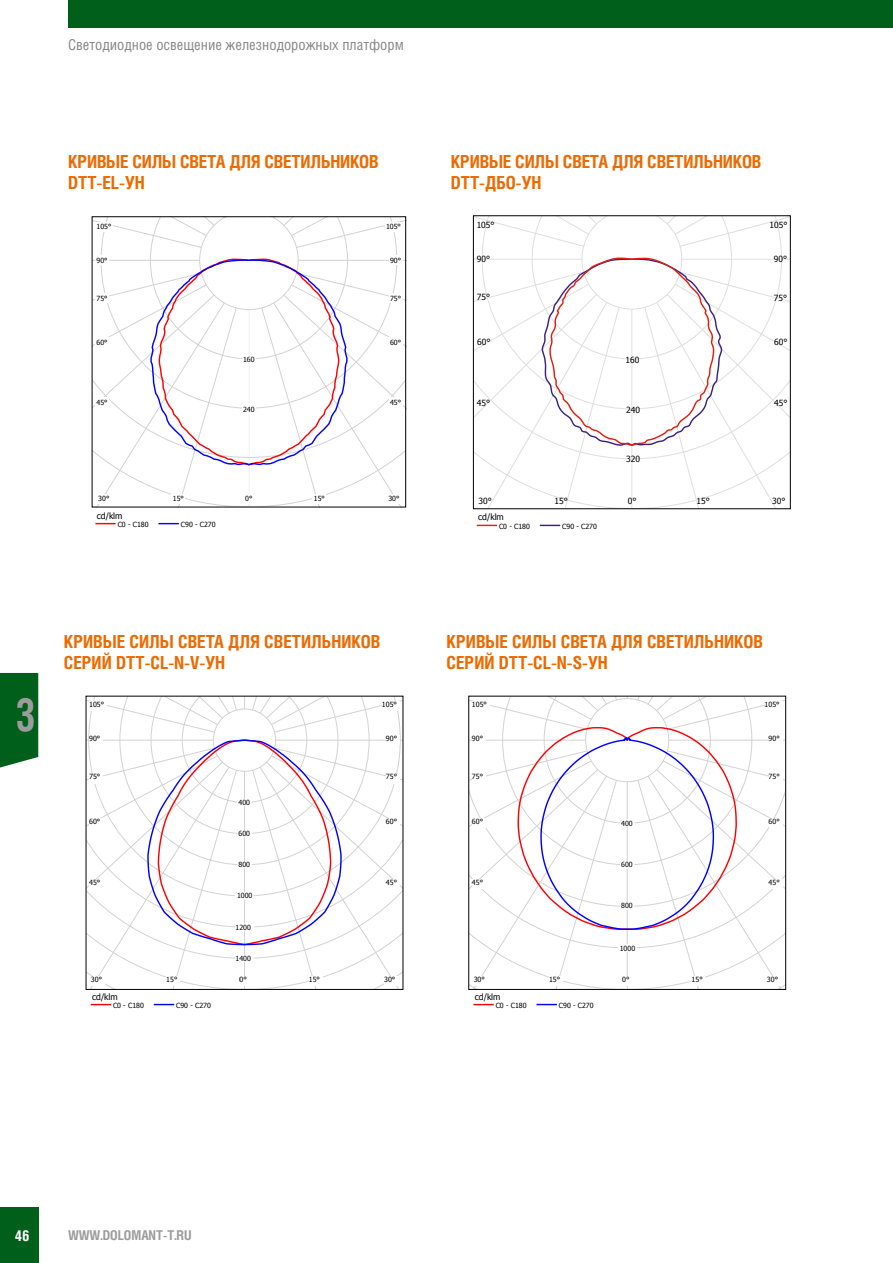
<style>
.page{position:relative;width:893px;height:1263px;background:#fff}
.page>*{position:absolute;margin:0;border:0;box-sizing:border-box;transform-origin:0 0}
.t1{font:700 45.9px "Helios Cond C";color:#9c9c9d;scale:.91 1}
.t2{font:700 18px/21.6px "Helios Cond C";color:#ed6a00}
.t3{font:15px "Helios Cond C";color:#868786}
.t4{font:700 15px "Helios Cond C";color:#fff}
.t5{font:700 13.5px "Helios Cond C";color:#9c9c9d}
.t6{font:8.7px "Tahoma";color:#000}
.t7{font:8.55px "Tahoma";color:#000}
.t8{font:7.2px "Tahoma";color:#000}
.t9{font:7.05px "Tahoma";color:#000}
</style>
<div class="page">
<div style="left:0;top:1208px;width:38px;height:55px;background:#005f1a"></div>
<div style="left:68px;top:0;width:825px;height:28px;background:#005f1a"></div>
<div style="left:0;top:673px;width:38px;height:95px;background:#005f1a"></div>
<svg style="left:94px;top:218px;width:310px;height:287px"></svg>
<svg style="left:95px;top:523px;width:21px;height:1px"></svg>
<svg style="left:158px;top:523px;width:21px;height:1px"></svg>
<div style="left:313px;top:494px;width:13px;height:10px;background:#fff"></div>
<div style="left:387px;top:494px;width:14px;height:10px;background:#fff"></div>
<div style="left:389px;top:398px;width:13px;height:9px;background:#fff"></div>
<div style="left:389px;top:338px;width:13px;height:9px;background:#fff"></div>
<div style="left:389px;top:294px;width:13px;height:9px;background:#fff"></div>
<div style="left:389px;top:256px;width:13px;height:9px;background:#fff"></div>
<div style="left:385px;top:222px;width:17px;height:9px;background:#fff"></div>
<div style="left:95px;top:222px;width:18px;height:9px;background:#fff"></div>
<div style="left:95px;top:256px;width:14px;height:9px;background:#fff"></div>
<div style="left:95px;top:294px;width:14px;height:9px;background:#fff"></div>
<div style="left:95px;top:338px;width:14px;height:9px;background:#fff"></div>
<div style="left:95px;top:398px;width:14px;height:9px;background:#fff"></div>
<div style="left:97px;top:494px;width:14px;height:10px;background:#fff"></div>
<div style="left:172px;top:494px;width:13px;height:10px;background:#fff"></div>
<div style="left:244px;top:494px;width:10px;height:10px;background:#fff"></div>
<svg style="left:472px;top:215px;width:319px;height:312px"></svg>
<div style="left:473px;top:215px;width:318px;height:294px;border:1px solid #000"></div>
<svg style="left:91px;top:1004px;width:20px;height:1px"></svg>
<svg style="left:154px;top:1004px;width:20px;height:1px"></svg>
<svg style="left:88px;top:698px;width:313px;height:290px"></svg>
<div style="left:309px;top:977px;width:14px;height:9px;background:#fff"></div>
<div style="left:384px;top:977px;width:14px;height:9px;background:#fff"></div>
<div style="left:386px;top:879px;width:14px;height:10px;background:#fff"></div>
<div style="left:386px;top:818px;width:14px;height:10px;background:#fff"></div>
<div style="left:386px;top:774px;width:14px;height:9px;background:#fff"></div>
<div style="left:386px;top:735px;width:14px;height:10px;background:#fff"></div>
<div style="left:382px;top:702px;width:18px;height:9px;background:#fff"></div>
<div style="left:89px;top:702px;width:18px;height:9px;background:#fff"></div>
<div style="left:89px;top:735px;width:14px;height:10px;background:#fff"></div>
<div style="left:89px;top:774px;width:14px;height:9px;background:#fff"></div>
<div style="left:89px;top:818px;width:14px;height:10px;background:#fff"></div>
<div style="left:89px;top:879px;width:14px;height:10px;background:#fff"></div>
<div style="left:91px;top:977px;width:14px;height:9px;background:#fff"></div>
<div style="left:166px;top:977px;width:14px;height:9px;background:#fff"></div>
<div style="left:240px;top:977px;width:9px;height:9px;background:#fff"></div>
<svg style="left:473px;top:1004px;width:21px;height:1px"></svg>
<svg style="left:536px;top:1004px;width:21px;height:1px"></svg>
<svg style="left:470px;top:698px;width:314px;height:290px"></svg>
<div style="left:691px;top:977px;width:14px;height:9px;background:#fff"></div>
<div style="left:767px;top:977px;width:14px;height:9px;background:#fff"></div>
<div style="left:769px;top:879px;width:13px;height:10px;background:#fff"></div>
<div style="left:769px;top:818px;width:13px;height:10px;background:#fff"></div>
<div style="left:769px;top:774px;width:13px;height:9px;background:#fff"></div>
<div style="left:769px;top:735px;width:13px;height:10px;background:#fff"></div>
<div style="left:765px;top:702px;width:17px;height:9px;background:#fff"></div>
<div style="left:472px;top:702px;width:18px;height:9px;background:#fff"></div>
<div style="left:472px;top:735px;width:14px;height:10px;background:#fff"></div>
<div style="left:472px;top:774px;width:14px;height:9px;background:#fff"></div>
<div style="left:472px;top:818px;width:14px;height:10px;background:#fff"></div>
<div style="left:472px;top:879px;width:14px;height:10px;background:#fff"></div>
<div style="left:474px;top:977px;width:13px;height:9px;background:#fff"></div>
<div style="left:549px;top:977px;width:14px;height:9px;background:#fff"></div>
<div style="left:622px;top:977px;width:10px;height:9px;background:#fff"></div>
<div style="left:468px;top:696px;width:318px;height:294px;border:1px solid #000"></div>
<p class="t3" style="left:68px;top:36px;width:337px">Светодиодное освещение железнодорожных платформ</p>
<p class="t2" style="left:68px;top:150px;width:312px">КРИВЫЕ СИЛЫ СВЕТА ДЛЯ СВЕТИЛЬНИКОВ</p>
<p class="t2" style="left:451px;top:150px;width:312px">КРИВЫЕ СИЛЫ СВЕТА ДЛЯ СВЕТИЛЬНИКОВ</p>
<p class="t2" style="left:68px;top:172px;width:78px">DTT-EL-УН</p>
<p class="t2" style="left:451px;top:172px;width:92px">DTT-ДБО-УН</p>
<p class="t9" style="left:97px;top:222px;width:16px">105°</p>
<p class="t9" style="left:386px;top:222px;width:16px">105°</p>
<p class="t9" style="left:97px;top:255px;width:13px">90°</p>
<p class="t9" style="left:97px;top:293px;width:13px">75°</p>
<p class="t9" style="left:97px;top:337px;width:13px">60°</p>
<p class="t9" style="left:390px;top:255px;width:13px">90°</p>
<p class="t9" style="left:390px;top:293px;width:13px">75°</p>
<p class="t9" style="left:390px;top:337px;width:13px">60°</p>
<p class="t7" style="left:477px;top:219px;width:19px">105°</p>
<p class="t7" style="left:477px;top:253px;width:15px">90°</p>
<p class="t7" style="left:477px;top:292px;width:15px">75°</p>
<p class="t7" style="left:477px;top:336px;width:15px">60°</p>
<p class="t7" style="left:770px;top:219px;width:19px">105°</p>
<p class="t7" style="left:774px;top:253px;width:15px">90°</p>
<p class="t7" style="left:774px;top:292px;width:15px">75°</p>
<p class="t7" style="left:774px;top:336px;width:15px">60°</p>
<p class="t9" style="left:243px;top:355px;width:13px">160</p>
<p class="t7" style="left:626px;top:354px;width:15px">160</p>
<p class="t9" style="left:97px;top:397px;width:13px">45°</p>
<p class="t9" style="left:243px;top:404px;width:13px">240</p>
<p class="t9" style="left:390px;top:397px;width:13px">45°</p>
<p class="t7" style="left:477px;top:397px;width:15px">45°</p>
<p class="t7" style="left:626px;top:404px;width:15px">240</p>
<p class="t7" style="left:774px;top:397px;width:15px">45°</p>
<p class="t7" style="left:626px;top:453px;width:15px">320</p>
<p class="t9" style="left:98px;top:494px;width:13px">30°</p>
<p class="t9" style="left:173px;top:494px;width:13px">15°</p>
<p class="t9" style="left:245px;top:494px;width:9px">0°</p>
<p class="t6" style="left:97px;top:510px;width:27px">cd/klm</p>
<p class="t9" style="left:118px;top:520px;width:32px">C0 - C180</p>
<p class="t9" style="left:181px;top:520px;width:36px">C90 - C270</p>
<p class="t9" style="left:314px;top:494px;width:13px">15°</p>
<p class="t9" style="left:388px;top:494px;width:13px">30°</p>
<p class="t7" style="left:479px;top:495px;width:15px">30°</p>
<p class="t7" style="left:555px;top:495px;width:15px">15°</p>
<p class="t6" style="left:478px;top:511px;width:27px">cd/klm</p>
<p class="t9" style="left:499px;top:522px;width:32px">C0 - C180</p>
<p class="t9" style="left:562px;top:522px;width:36px">C90 - C270</p>
<p class="t7" style="left:628px;top:495px;width:10px">0°</p>
<p class="t7" style="left:697px;top:495px;width:15px">15°</p>
<p class="t7" style="left:772px;top:495px;width:15px">30°</p>
<h1 class="t1" style="left:15px;top:688px;width:25px">3</h1>
<p class="t2" style="left:64px;top:630px;width:318px">КРИВЫЕ СИЛЫ СВЕТА ДЛЯ СВЕТИЛЬНИКОВ<br>СЕРИЙ DTT-CL-N-V-УН</p>
<p class="t2" style="left:446px;top:630px;width:318px">КРИВЫЕ СИЛЫ СВЕТА ДЛЯ СВЕТИЛЬНИКОВ<br>СЕРИЙ DTT-CL-N-S-УН</p>
<p class="t8" style="left:89px;top:700px;width:17px">105°</p>
<p class="t8" style="left:382px;top:700px;width:17px">105°</p>
<p class="t8" style="left:89px;top:733px;width:13px">90°</p>
<p class="t8" style="left:89px;top:772px;width:13px">75°</p>
<p class="t8" style="left:89px;top:816px;width:13px">60°</p>
<p class="t8" style="left:386px;top:733px;width:13px">90°</p>
<p class="t8" style="left:386px;top:772px;width:13px">75°</p>
<p class="t9" style="left:239px;top:798px;width:13px">400</p>
<p class="t9" style="left:239px;top:829px;width:13px">600</p>
<p class="t9" style="left:239px;top:860px;width:13px">800</p>
<p class="t9" style="left:237px;top:891px;width:17px">1000</p>
<p class="t9" style="left:236px;top:922px;width:17px">1200</p>
<p class="t9" style="left:236px;top:953px;width:17px">1400</p>
<p class="t8" style="left:386px;top:816px;width:13px">60°</p>
<p class="t8" style="left:89px;top:877px;width:13px">45°</p>
<p class="t8" style="left:386px;top:877px;width:13px">45°</p>
<p class="t8" style="left:472px;top:700px;width:17px">105°</p>
<p class="t8" style="left:765px;top:700px;width:17px">105°</p>
<p class="t8" style="left:472px;top:733px;width:13px">90°</p>
<p class="t8" style="left:472px;top:772px;width:13px">75°</p>
<p class="t8" style="left:472px;top:816px;width:13px">60°</p>
<p class="t8" style="left:769px;top:733px;width:13px">90°</p>
<p class="t8" style="left:769px;top:772px;width:13px">75°</p>
<p class="t8" style="left:769px;top:816px;width:13px">60°</p>
<p class="t9" style="left:621px;top:818px;width:13px">400</p>
<p class="t9" style="left:621px;top:860px;width:13px">600</p>
<p class="t9" style="left:621px;top:901px;width:13px">800</p>
<p class="t9" style="left:620px;top:943px;width:17px">1000</p>
<p class="t8" style="left:472px;top:877px;width:13px">45°</p>
<p class="t8" style="left:769px;top:877px;width:13px">45°</p>
<p class="t8" style="left:91px;top:975px;width:13px">30°</p>
<p class="t8" style="left:166px;top:975px;width:13px">15°</p>
<p class="t8" style="left:240px;top:975px;width:9px">0°</p>
<p class="t8" style="left:309px;top:975px;width:13px">15°</p>
<p class="t8" style="left:384px;top:975px;width:13px">30°</p>
<p class="t8" style="left:474px;top:975px;width:13px">30°</p>
<p class="t8" style="left:549px;top:975px;width:13px">15°</p>
<p class="t8" style="left:622px;top:975px;width:9px">0°</p>
<p class="t8" style="left:691px;top:975px;width:13px">15°</p>
<p class="t8" style="left:767px;top:975px;width:13px">30°</p>
<p class="t6" style="left:92px;top:990px;width:27px">cd/klm</p>
<p class="t9" style="left:113px;top:1001px;width:32px">C0 - C180</p>
<p class="t9" style="left:176px;top:1001px;width:36px">C90 - C270</p>
<p class="t6" style="left:475px;top:990px;width:27px">cd/klm</p>
<p class="t9" style="left:496px;top:1001px;width:32px">C0 - C180</p>
<p class="t9" style="left:559px;top:1001px;width:36px">C90 - C270</p>
<p class="t4" style="left:15px;top:1227px;width:16px">46</p>
<p class="t5" style="left:68px;top:1227px;width:125px">WWW.DOLOMANT-T.RU</p>
</div>
